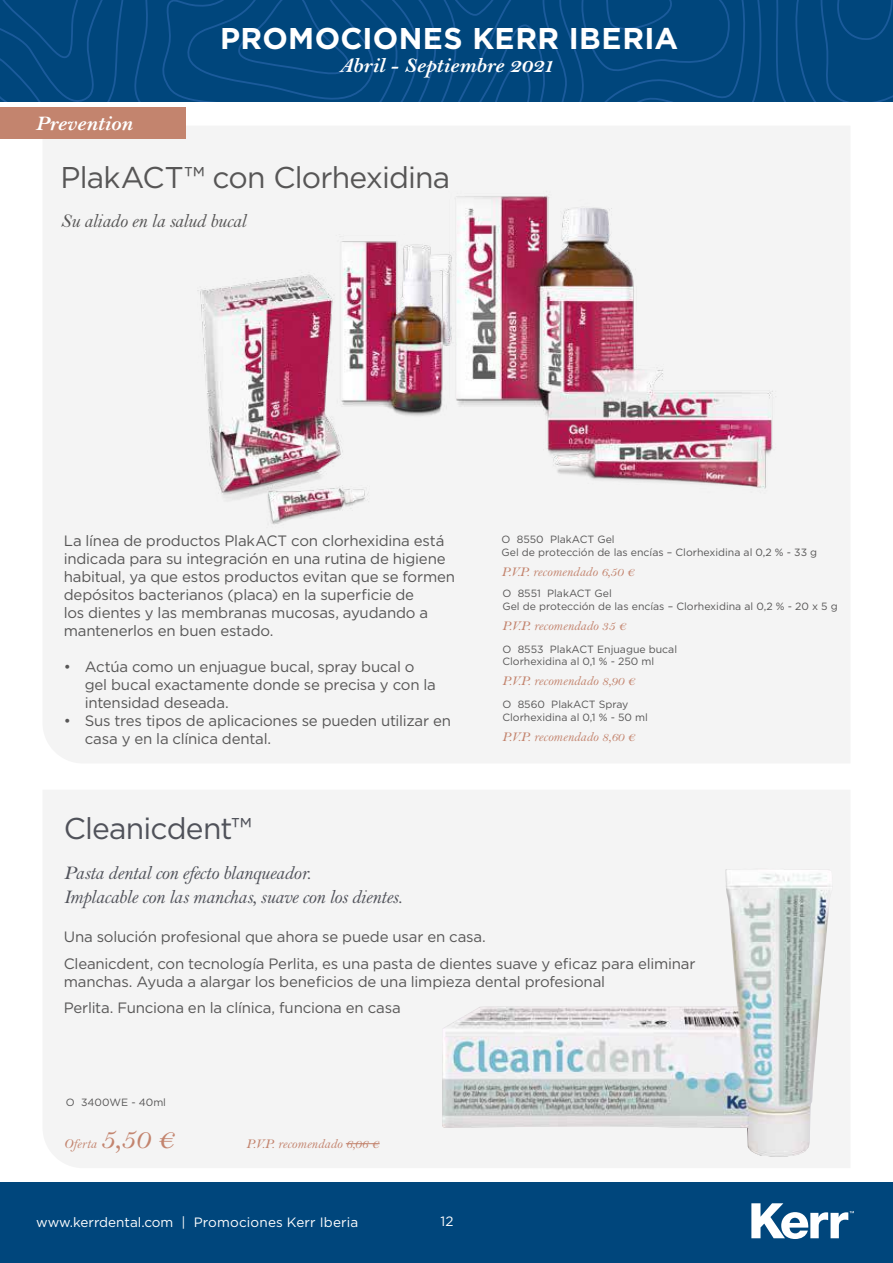
<style>
.page{position:relative;width:893px;height:1263px;background:#fff}
.page>*{position:absolute;margin:0;border:0;box-sizing:border-box;transform-origin:0 0}
.t1{font:30px "Gotham";letter-spacing:-.03em;color:#575656}
.t2{font:700 30px "Gotham";letter-spacing:.01em;color:#fff}
.t3{font:30px "Gotham";letter-spacing:-.025em;color:#50525a}
.t4{font:italic 30px "Bell MT Std";color:#c3846e}
.t5{font:italic 700 21px "Bell MT Std";letter-spacing:-.01em;color:#fff}
.t6{font:italic 19.5px/23.4px "Bell MT Std";letter-spacing:-.02em;color:#50525a}
.t7{font:italic 19.5px "Bell MT Std";letter-spacing:-.025em;color:#575656}
.t8{font:15px/18px "Gotham";letter-spacing:-.015em;color:#575656}
.t9{font:italic 13.5px "Bell MT Std";color:#c3846e}
.t10{font:13.5px "Gotham";letter-spacing:.005em;color:#fff}
.t11{font:10.5px/12.6px "Gotham";color:#575656}
</style>
<div class="page">
<div style="left:43px;top:126px;width:807px;height:637px;background:#f4f4f4"></div>
<div style="left:43px;top:790px;width:807px;height:378px;background:#f4f4f4"></div>
<svg style="left:0;top:0;width:893px;height:101px;background:#02477e"></svg>
<div style="left:0;top:1183px;width:893px;height:80px;background:#00467c"></div>
<svg style="left:751px;top:1203px;width:103px;height:36px"></svg>
<div style="left:0;top:108px;width:186px;height:31px;background:#c3846e"></div>
<img style="left:182px;top:183px;width:603px;height:355px">
<hr style="left:346px;top:1143px;width:34px;height:1px;background:#c3846e">
<img style="left:442px;top:869px;width:391px;height:288px">
<h2 class="t5" style="left:35px;top:112px;width:98px">Prevention</h2>
<h1 class="t2" style="left:220px;top:18px;width:459px">PROMOCIONES KERR IBERIA</h1>
<h2 class="t5" style="left:339px;top:53px;width:216px">Abril - Septiembre 2021</h2>
<h1 class="t1" style="left:61px;top:158px;width:391px">PlakACT™ con Clorhexidina</h1>
<h3 class="t7" style="left:61px;top:210px;width:187px">Su aliado en la salud bucal</h3>
<p class="t8" style="left:64px;top:531px;width:393px">La línea de productos PlakACT con clorhexidina está indicada para su integración en una rutina de higiene habitual, ya que estos productos evitan que se formen depósitos bacterianos (placa) en la superficie de<br>los dientes y las membranas mucosas, ayudando a mantenerlos en buen estado.</p>
<p class="t8" style="left:85px;top:657px;width:353px;text-indent:-21px">• Actúa como un enjuague bucal, spray bucal o gel bucal exactamente donde se precisa y con la intensidad deseada.</p>
<p class="t8" style="left:85px;top:711px;width:368px;text-indent:-21px">• Sus tres tipos de aplicaciones se pueden utilizar en casa y en la clínica dental.</p>
<h1 class="t3" style="left:64px;top:809px;width:190px">Cleanicdent™</h1>
<p class="t11" style="left:502px;top:533px;width:317px">O 8550 PlakACT Gel<br>Gel de protección de las encías – Clorhexidina al 0,2 % - 33 g</p>
<p class="t9" style="left:501px;top:564px;width:135px">P.V.P. recomendado 6,50 €</p>
<p class="t11" style="left:502px;top:587px;width:337px">O 8551 PlakACT Gel<br>Gel de protección de las encías – Clorhexidina al 0,2 % - 20 x 5 g</p>
<p class="t9" style="left:502px;top:618px;width:126px">P.V.P. recomendado 35 €</p>
<p class="t11" style="left:502px;top:642px;width:176px">O 8553 PlakACT Enjuague bucal<br>Clorhexidina al 0,1 % - 250 ml</p>
<p class="t9" style="left:502px;top:673px;width:135px">P.V.P. recomendado 8,90 €</p>
<p class="t11" style="left:502px;top:698px;width:147px">O 8560 PlakACT Spray<br>Clorhexidina al 0,1 % - 50 ml</p>
<p class="t9" style="left:502px;top:729px;width:135px">P.V.P. recomendado 8,60 €</p>
<h3 class="t6" style="left:64px;top:862px;width:340px">Pasta dental con efecto blanqueador.<br>Implacable con las manchas, suave con los dientes.</h3>
<p class="t8" style="left:64px;top:923px;width:633px;line-height:26.5px">Una solución profesional que ahora se puede usar en casa.<br>Cleanicdent, con tecnología Perlita, es una pasta de dientes suave y eficaz para eliminar</p>
<p class="t8" style="left:64px;top:968px;width:543px;line-height:26.5px">manchas. Ayuda a alargar los beneficios de una limpieza dental profesional<br>Perlita. Funciona en la clínica, funciona en casa</p>
<p class="t11" style="left:66px;top:1096px;width:102px">O 3400WE - 40ml</p>
<p class="t9" style="left:64px;top:1136px;width:34px">Oferta</p>
<h1 class="t4" style="left:100px;top:1122px;width:77px">5,50 €</h1>
<p class="t9" style="left:246px;top:1136px;width:135px">P.V.P. recomendado 6,06 €</p>
<p class="t10" style="left:36px;top:1213px;width:323px">www.kerrdental.com | Promociones Kerr Iberia</p>
<p class="t10" style="left:440px;top:1213px;width:15px">12</p>
</div>
